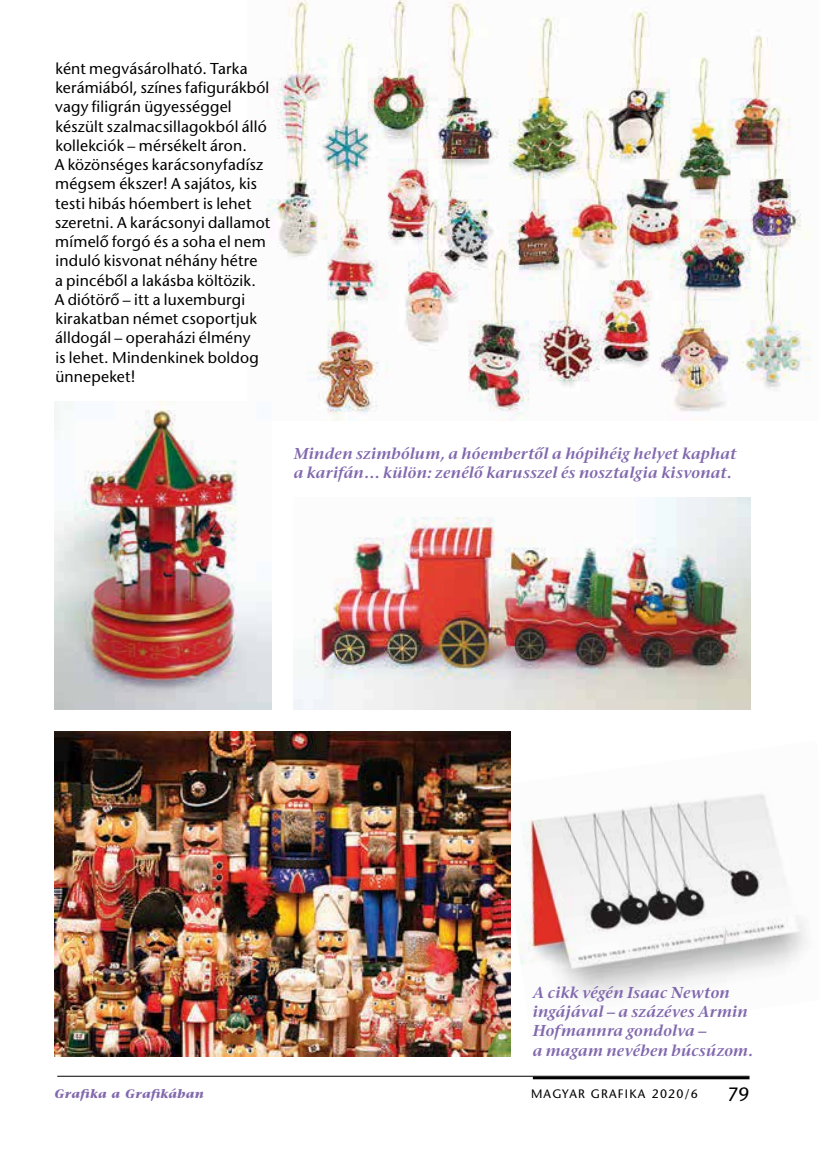
<style>
.page{position:relative;width:819px;height:1166px;background:#fff}
.page>*{position:absolute;margin:0;border:0;box-sizing:border-box;transform-origin:0 0}
.t1{font:19.25px "Stone Sans H";color:#000}
.t2{font:15.75px/19.2px "Stone Sans H";letter-spacing:.015em;color:#000}
.t3{font:15.75px/19.2px "Stone Serif Semi Bold Italic H";letter-spacing:.01em;color:#8269ae}
.t4{font:12.25px "Stone Sans H";letter-spacing:.1em;color:#000}
.t5{font:12.25px "Stone Serif Bold Italic H";letter-spacing:.025em;color:#8269ae}
</style>
<div class="page">
<hr style="left:57px;top:1076px;width:692px;height:1px;background:#000">
<hr style="left:533px;top:1076px;width:216px;height:3px;background:#000">
<img style="left:510px;top:741px;width:297px;height:299px">
<img style="left:267px;top:0;width:544px;height:420px">
<img style="left:55px;top:401px;width:216px;height:308px">
<img style="left:55px;top:732px;width:455px;height:324px">
<img style="left:294px;top:497px;width:456px;height:212px">
<p class="t2" style="left:55px;top:59px;width:217px">ként megvásárolható. Tarka kerámiából, színes fafigurákból vagy filigrán ügyességgel készült szalmacsillagokból álló kollekciók – mérsékelt áron.<br>a közönséges karácsonyfadísz mégsem ékszer! a sajátos, kis testi hibás hóembert is lehet szeretni. a karácsonyi dallamot mímelô forgó és a soha el nem induló kisvonat néhány hétre<br>a pincébôl a lakásba költözik.<br>a diótörô – itt a luxemburgi kirakatban német csoportjuk álldogál – operaházi élmény<br>is lehet. mindenkinek boldog ünnepeket!</p>
<p class="t3" style="left:293px;top:444px;width:444px">Minden szimbólum, a hóembertôl a hópihéig helyet kaphat a karifán… külön: zenélô karusszel és nosztalgia kisvonat.</p>
<p class="t3" style="left:532px;top:983px;width:222px">A cikk végén Isaac Newton ingájával – a százéves Armin<br>Hofmannra gondolva –<br>a magam nevében búcsúzom.</p>
<p class="t5" style="left:55px;top:1086px;width:151px">Grafika a Grafikában</p>
<p class="t4" style="left:531px;top:1086px;width:168px">magyar grafika 2020/6</p>
<p class="t1" style="left:727px;top:1083px;width:24px">79</p>
</div>
